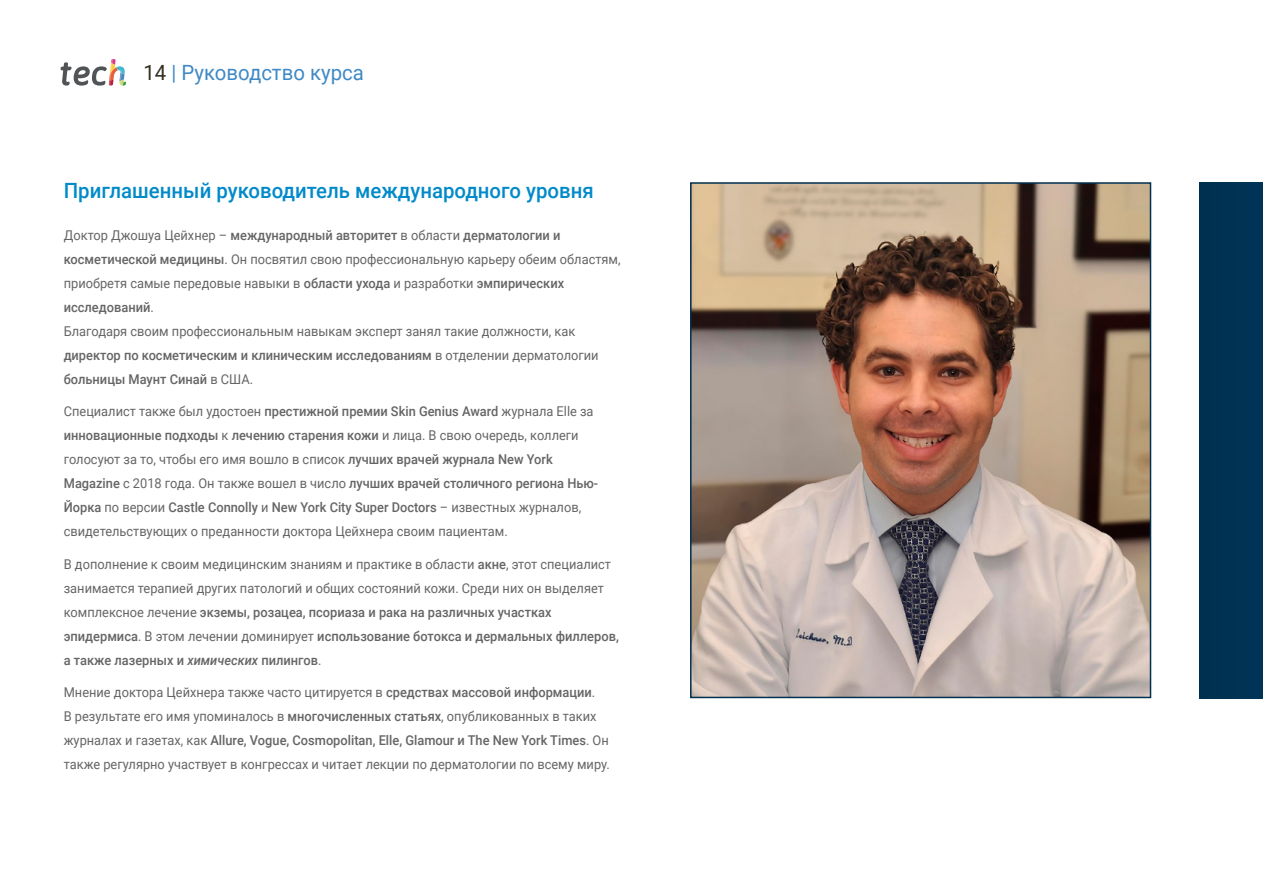
<style>
.page{position:relative;width:1263px;height:893px;background:#fff}
.page>*{position:absolute;margin:0;border:0;box-sizing:border-box;transform-origin:0 0}
.t1{font:500 21px "Roboto";color:#008aca}
.t2{font:21px "Roboto";color:#4089c5}
.t3{font:13.5px/24px "Roboto";color:#656565;scale:.95 1}
.s1{color:#312e20}
.s2{font-weight:500}
.s3{font-weight:500;font-style:italic}
</style>
<div class="page">
<svg style="left:61px;top:59px;width:65px;height:27px"></svg>
<img style="left:693px;top:185px;width:455px;height:510px">
<div style="left:690px;top:182px;width:461px;height:516px;border:2px solid #003050"></div>
<div style="left:1199px;top:182px;width:64px;height:516px;background:#003253"></div>
<h1 class="t2" style="left:144px;top:57px;width:222px"><span class="s1">14</span> | Руководство курса</h1>
<h1 class="t1" style="left:64px;top:176px;width:531px">Приглашенный руководитель международного уровня</h1>
<p class="t3" style="left:64px;top:222px;width:588px">Доктор Джошуа Цейхнер – <span class="s2">международный авторитет</span> в области <span class="s2">дерматологии и косметической медицины</span>. Он посвятил свою профессиональную карьеру обеим областям, приобретя самые передовые навыки в <span class="s2">области ухода</span> и разработки <span class="s2">эмпирических исследований</span>.<br>Благодаря своим профессиональным навыкам эксперт занял такие должности, как <span class="s2">директор по косметическим и клиническим исследованиям</span> в отделении дерматологии <span class="s2">больницы Маунт Синай</span> в США.</p>
<p class="t3" style="left:64px;top:399px;width:564px">Специалист также был удостоен <span class="s2">престижной премии Skin Genius Award</span> журнала Elle за <span class="s2">инновационные подходы</span> к <span class="s2">лечению старения кожи</span> и лица. В свою очередь, коллеги голосуют за то, чтобы его имя вошло в список <span class="s2">лучших врачей журнала New York Magazine</span> с 2018 года. Он также вошел в число <span class="s2">лучших врачей столичного региона Нью-Йорка</span> по версии <span class="s2">Castle Connolly</span> и <span class="s2">New York City Super Doctors</span> – известных журналов, свидетельствующих о преданности доктора Цейхнера своим пациентам.</p>
<p class="t3" style="left:64px;top:551px;width:586px">В дополнение к своим медицинским знаниям и практике в области <span class="s2">акне</span>, этот специалист занимается терапией других патологий и общих состояний кожи. Среди них он выделяет комплексное лечение <span class="s2">экземы, розацеа, псориаза и рака на различных участках эпидермиса</span>. В этом лечении доминирует <span class="s2">использование ботокса и дермальных филлеров, а также лазерных и</span> <span class="s3">химических</span> <span class="s2">пилингов</span>.</p>
<p class="t3" style="left:64px;top:680px;width:576px">Мнение доктора Цейхнера также часто цитируется в <span class="s2">средствах массовой информации</span>.<br>В результате его имя упоминалось в <span class="s2">многочисленных статьях</span>, опубликованных в таких журналах и газетах, как <span class="s2">Allure, Vogue, Cosmopolitan, Elle, Glamour и The New York Times</span>. Он также регулярно участвует в конгрессах и читает лекции по дерматологии по всему миру.</p>
</div>
